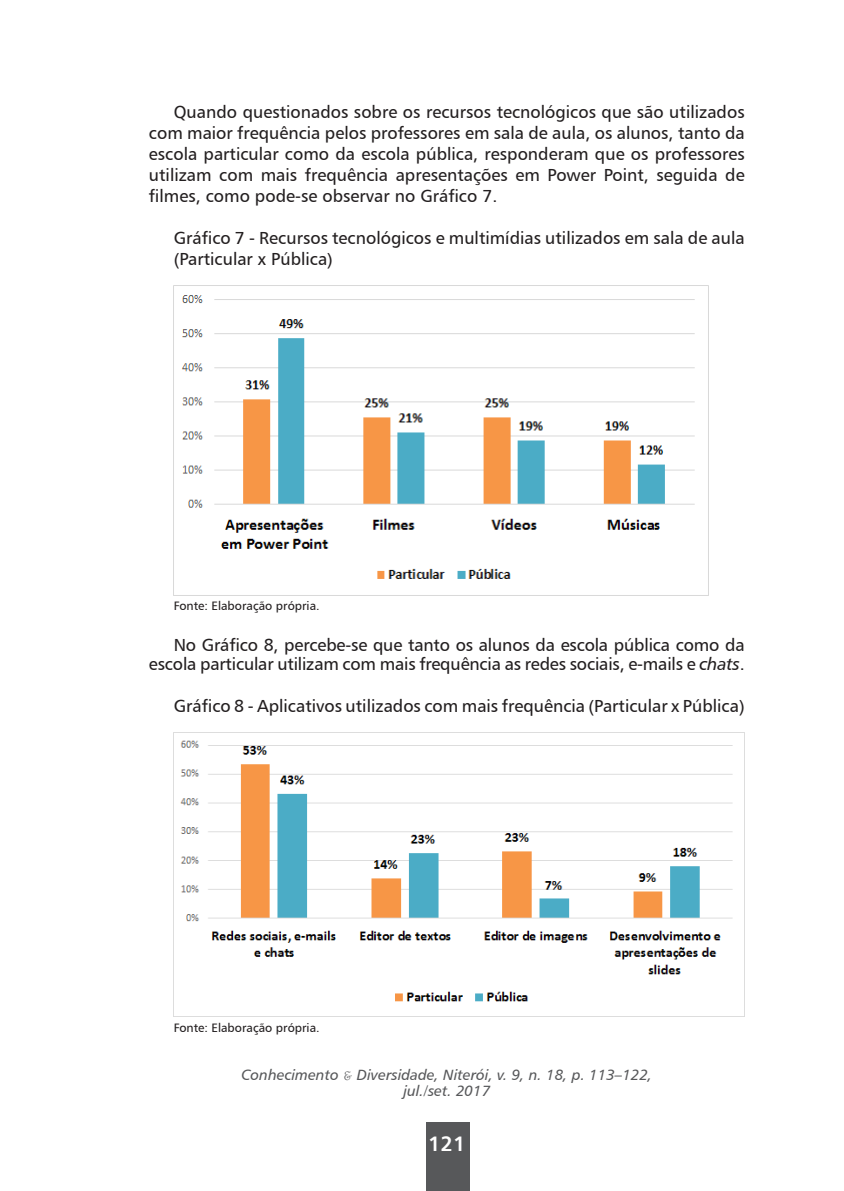
<style>
.page{position:relative;width:844px;height:1191px;background:#fff}
.page>*{position:absolute;margin:0;border:0;box-sizing:border-box;transform-origin:0 0}
.t1{font:21px "Humanist 777 BT Bold B";color:#fff}
.t2{font:17.5px/21px "Humanist 777 BT Roman B";color:#231f20;text-align:justify}
.t3{font:14.88px/16.6px "Humanist 777 BT Italic B";color:#57585a;text-align:center}
.t4{font:12.25px "Humanist 777 BT Roman B";color:#231f20}
.s1{font-family:"Humanist 777 BT Italic B"}
.s2{font-family:"French Script"}
</style>
<div class="page">
<div style="left:426px;top:1122px;width:43px;height:69px;background:#57585a"></div>
<img style="left:174px;top:285px;width:534px;height:294px">
<img style="left:174px;top:740px;width:570px;height:277px">
<p class="t2" style="left:149px;top:101px;width:597px;text-indent:25px">Quando questionados sobre os recursos tecnológicos que são utilizados com maior frequência pelos professores em sala de aula, os alunos, tanto da escola particular como da escola pública, responderam que os professores utilizam com mais frequência apresentações em Power Point, seguida de filmes, como pode-se observar no Gráfico 7.</p>
<p class="t2" style="left:174px;top:227px;width:572px">Gráfico 7 - Recursos tecnológicos e multimídias utilizados em sala de aula (Particular x Pública)</p>
<p class="t4" style="left:174px;top:598px;width:147px">Fonte: Elaboração própria.</p>
<p class="t2" style="left:149px;top:634px;width:597px;line-height:19.2px;text-align:right">No Gráfico 8, percebe-se que tanto os alunos da escola pública como da escola particular utilizam com mais frequência as redes sociais, e-mails e <span class="s1">chats</span>.</p>
<p class="t2" style="left:174px;top:695px;width:572px">Gráfico 8 - Aplicativos utilizados com mais frequência (Particular x Pública)</p>
<p class="t4" style="left:174px;top:1019px;width:147px">Fonte: Elaboração própria.</p>
<p class="t3" style="left:241px;top:1065px;width:412px">Conhecimento <span class="s2">&amp;</span> Diversidade, Niterói, v. 9, n. 18, p. 113–122, jul./set. 2017</p>
<p class="t1" style="left:428px;top:1130px;width:39px">121</p>
</div>
